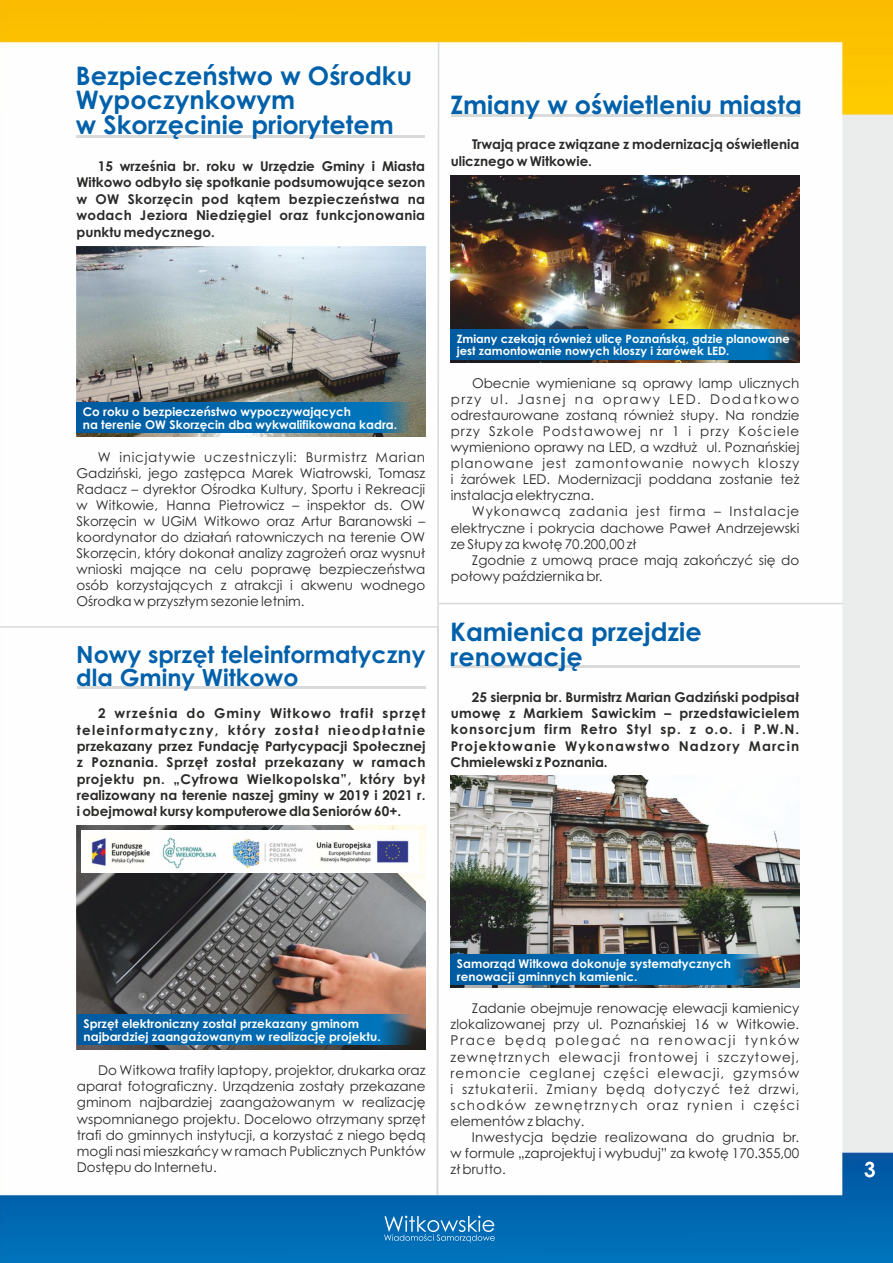
<style>
.page{position:relative;width:893px;height:1263px;background:#fff}
.page>*{position:absolute;margin:0;border:0;box-sizing:border-box;transform-origin:0 0}
.t1{font:700 25.5px/24.8px "Century Gothic";color:#0060aa}
.t2{font:700 23.55px/22.8px "Century Gothic";color:#0060aa}
.t3{font:13.5px/16px "Century Gothic";color:#2b2a29;text-align:justify}
.t4{font:700 13.5px/16.4px "Century Gothic";color:#2b2a29;text-align:justify}
.t5{font:700 12px/13px "Century Gothic";color:#fefefe}
.t6{font:700 11.55px/12.6px "Century Gothic";color:#fefefe}
</style>
<div class="page">
<img style="left:0;top:0;width:893px;height:1263px">
<svg style="left:864px;top:1161px;width:11px;height:16px"></svg>
<svg style="left:440px;top:1216px;width:55px;height:26px"></svg>
<hr style="left:451px;top:666px;width:348px;height:2px;background:#d9dada">
<img style="left:451px;top:776px;width:348px;height:211px">
<svg style="left:451px;top:955px;width:312px;height:30px;background:#0466a8"></svg>
<hr style="left:451px;top:114px;width:349px;height:2px;background:#d9dada">
<img style="left:451px;top:175px;width:348px;height:187px">
<svg style="left:450px;top:329px;width:349px;height:30px;background:#0366a7"></svg>
<svg style="left:0;top:41px;width:440px;height:1222px"></svg>
<hr style="left:438px;top:603px;width:405px;height:1px;background:#d9dada">
<img style="left:81px;top:830px;width:338px;height:42px">
<h1 class="t1" style="left:76px;top:65px;width:338px">Bezpieczeństwo w Ośrodku<br>Wypoczynkowym<br>w Skorzęcinie priorytetem</h1>
<p class="t4" style="left:77px;top:159px;width:350px;text-indent:21px">15 września br. roku w Urzędzie Gminy i Miasta Witkowo odbyło się spotkanie podsumowujące sezon w OW Skorzęcin pod kątem bezpieczeństwa na wodach Jeziora Niedzięgiel oraz funkcjonowania punktu medycznego.</p>
<h1 class="t1" style="left:450px;top:94px;width:353px">Zmiany w oświetleniu miasta</h1>
<p class="t4" style="left:451px;top:138px;width:350px;text-indent:21px">Trwają prace związane z modernizacją oświetlenia ulicznego w Witkowie.</p>
<p class="t5" style="left:83px;top:406px;width:316px">Co roku o bezpieczeństwo wypoczywających<br>na terenie OW Skorzęcin dba wykwalifikowana kadra.</p>
<p class="t3" style="left:77px;top:450px;width:350px;text-indent:21px">W inicjatywie uczestniczyli: Burmistrz Marian Gadziński, jego zastępca Marek Wiatrowski, Tomasz Radacz – dyrektor Ośrodka Kultury, Sportu i Rekreacji w Witkowie, Hanna Pietrowicz – inspektor ds. OW Skorzęcin w UGiM Witkowo oraz Artur Baranowski – koordynator do działań ratowniczych na terenie OW Skorzęcin, który dokonał analizy zagrożeń oraz wysnuł wnioski mające na celu poprawę bezpieczeństwa osób korzystających z atrakcji i akwenu wodnego Ośrodka w przyszłym sezonie letnim.</p>
<h2 class="t2" style="left:76px;top:645px;width:351px">Nowy sprzęt teleinformatyczny dla Gminy Witkowo</h2>
<p class="t4" style="left:77px;top:706px;width:350px;text-indent:21px">2 września do Gminy Witkowo trafił sprzęt teleinformatyczny, który został nieodpłatnie przekazany przez Fundację Partycypacji Społecznej z Poznania. Sprzęt został przekazany w ramach projektu pn. „Cyfrowa Wielkopolska”, który był realizowany na terenie naszej gminy w 2019 i 2021 r. i obejmował kursy komputerowe dla Seniorów 60+.</p>
<p class="t6" style="left:457px;top:333px;width:334px">Zmiany czekają również ulicę Poznańską, gdzie planowane jest zamontowanie nowych kloszy i żarówek LED.</p>
<p class="t3" style="left:451px;top:376px;width:350px;text-indent:21px">Obecnie wymieniane są oprawy lamp ulicznych przy ul. Jasnej na oprawy LED. Dodatkowo odrestaurowane zostaną również słupy. Na rondzie przy Szkole Podstawowej nr 1 i przy Kościele wymieniono oprawy na LED, a wzdłuż ul. Poznańskiej planowane jest zamontowanie nowych kloszy i żarówek LED. Modernizacji poddana zostanie też instalacja elektryczna.</p>
<p class="t3" style="left:451px;top:505px;width:350px;text-indent:21px">Wykonawcą zadania jest firma – Instalacje elektryczne i pokrycia dachowe Paweł Andrzejewski ze Słupy za kwotę 70.200,00 zł</p>
<p class="t3" style="left:451px;top:553px;width:350px;text-indent:21px">Zgodnie z umową prace mają zakończyć się do połowy października br.</p>
<h1 class="t1" style="left:450px;top:622px;width:253px">Kamienica przejdzie renowację</h1>
<p class="t4" style="left:451px;top:690px;width:350px;text-indent:21px">25 sierpnia br. Burmistrz Marian Gadziński podpisał umowę z Markiem Sawickim – przedstawicielem konsorcjum firm Retro Styl sp. z o.o. i P.W.N.<br>Projektowanie Wykonawstwo Nadzory Marcin Chmielewski z Poznania.</p>
<p class="t5" style="left:84px;top:1018px;width:299px">Sprzęt elektroniczny został przekazany gminom najbardziej zaangażowanym w realizację projektu.</p>
<p class="t3" style="left:77px;top:1064px;width:350px;text-indent:21px">Do Witkowa trafiły laptopy, projektor, drukarka oraz aparat fotograficzny. Urządzenia zostały przekazane gminom najbardziej zaangażowanym w realizację wspomnianego projektu. Docelowo otrzymany sprzęt trafi do gminnych instytucji, a korzystać z niego będą mogli nasi mieszkańcy w ramach Publicznych Punktów Dostępu do Internetu.</p>
<p class="t5" style="left:457px;top:958px;width:276px">Samorząd Witkowa dokonuje systematycznych renowacji gminnych kamienic.</p>
<p class="t3" style="left:451px;top:1001px;width:350px;text-indent:21px">Zadanie obejmuje renowację elewacji kamienicy zlokalizowanej przy ul. Poznańskiej 16 w Witkowie.<br>Prace będą polegać na renowacji tynków zewnętrznych elewacji frontowej i szczytowej, remoncie ceglanej części elewacji, gzymsów i sztukaterii. Zmiany będą dotyczyć też drzwi, schodków zewnętrznych oraz rynien i części elementów z blachy.</p>
<p class="t3" style="left:451px;top:1130px;width:350px;text-indent:21px">Inwestycja będzie realizowana do grudnia br. w formule „zaprojektuj i wybuduj” za kwotę 170.355,00 zł brutto.</p>
</div>
